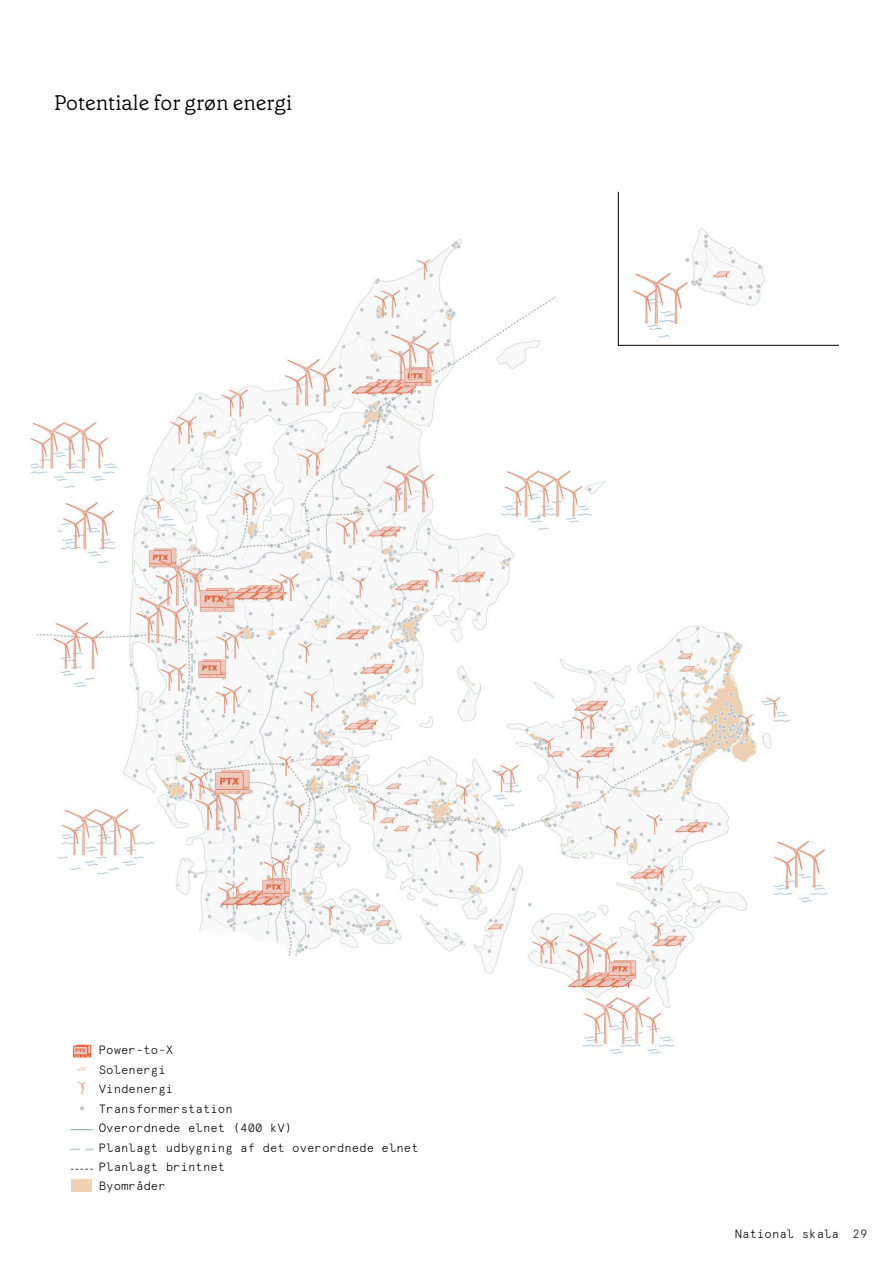
<style>
.page{position:relative;width:893px;height:1263px;background:#fff}
.page>*{position:absolute;margin:0;border:0;box-sizing:border-box;transform-origin:0 0}
.t1{font:300 21px "Grenette Pro";color:#020203}
.t2{font:300 12px/19.8px "Apercu Mono Pro";color:#020203}
.t3{font:700 5.1px "Eras ITC";color:#e66138}
</style>
<div class="page">
<img style="left:29px;top:192px;width:800px;height:866px">
<svg style="left:618px;top:191px;width:221px;height:155px"></svg>
<img style="left:680px;top:203px;width:119px;height:122px">
<img style="left:619px;top:258px;width:73px;height:123px">
<div style="left:113px;top:984px;width:211px;height:123px;background:#fff"></div>
<svg style="left:77px;top:1081px;width:9px;height:13px"></svg>
<svg style="left:77px;top:1067px;width:10px;height:4px"></svg>
<svg style="left:73px;top:1045px;width:18px;height:12px"></svg>
<div style="left:71px;top:1179px;width:21px;height:12px;background:#eed1b3"></div>
<svg style="left:71px;top:1129px;width:21px;height:1px"></svg>
<svg style="left:70px;top:1148px;width:23px;height:2px"></svg>
<svg style="left:71px;top:1168px;width:21px;height:2px"></svg>
<svg style="left:80px;top:1106px;width:4px;height:5px"></svg>
<h1 class="t1" style="left:54px;top:89px;width:240px">Potentiale for grøn energi</h1>
<p class="t3" style="left:75px;top:1048px;width:12px">PTX</p>
<p class="t2" style="left:99px;top:1039px;width:135px">Power-to-X<br>Solenergi<br>Vindenergi<br>Transformerstation</p>
<p class="t2" style="left:99px;top:1118px;width:321px;line-height:19.4px">Overordnede elnet (400 kV)<br>Planlagt udbygning af det overordnede elnet<br>Planlagt brintnet</p>
<p class="t2" style="left:99px;top:1176px;width:68px">Byområder</p>
<p class="t2" style="left:735px;top:1224px;width:134px">National skala 29</p>
</div>
